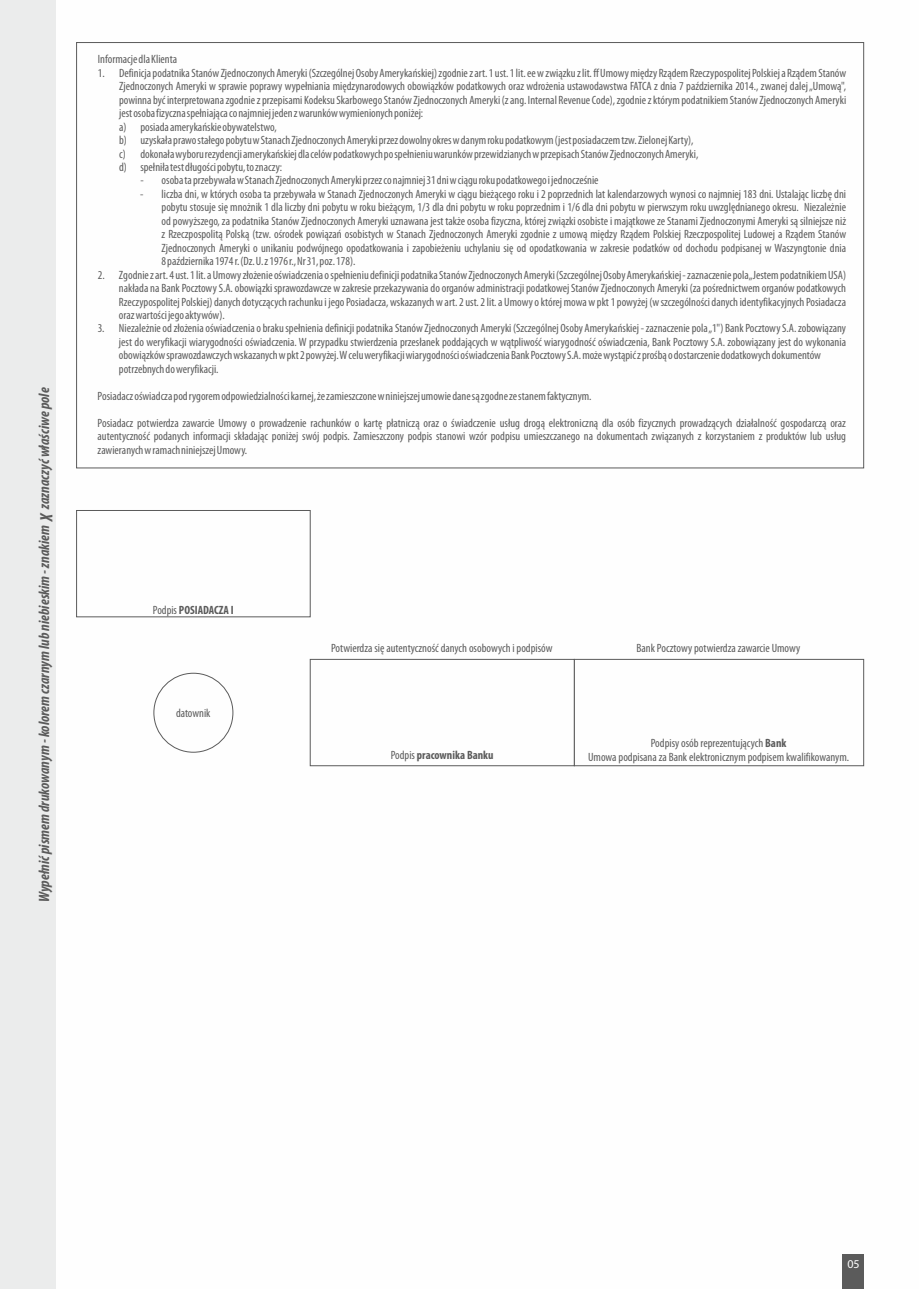
<style>
.page{position:relative;width:919px;height:1289px;background:#fff}
.page>*{position:absolute;margin:0;border:0;box-sizing:border-box;transform-origin:0 0}
.t1{font:italic 700 condensed 18px "Myriad Pl";color:#5b5b5b}
.t2{font:italic 700 condensed 15px "Myriad Pl";color:#5b5b5b}
.t3{font:condensed 12px/13.5px "Myriad Pl";color:#5b5b5b;text-align:justify}
.t4{font:700 condensed 12px "Myriad Pl";color:#5b5b5b}
.t5{font:12px "Myriad Pl";color:#fefefe}
.s1{font-weight:400}
.s2{font-weight:700}
</style>
<div class="page">
<div style="left:842px;top:1254px;width:21px;height:34px;background:#5b5b5b"></div>
<div style="left:0;top:0;width:55px;height:1288px;background:#ebecec"></div>
<svg style="left:76px;top:42px;width:787px;height:426px"></svg>
<svg style="left:309px;top:658px;width:555px;height:108px"></svg>
<svg style="left:76px;top:510px;width:235px;height:107px"></svg>
<div style="left:154px;top:673px;width:79px;height:79px;border:1px solid #5b5b5b;border-radius:50%"></div>
<p class="t2" style="left:38px;top:902px;width:516px;rotate:-90deg">Wypełnić pismem drukowanym - kolorem czarnym lub niebieskim - znakiem zaznaczyć właściwe pole</p>
<h1 class="t1" style="left:39px;top:520px;width:11px;rotate:-90deg">X</h1>
<p class="t3" style="left:98px;top:54px;width:81px">Informacje dla Klienta</p>
<p class="t3" style="left:119px;top:67px;width:728px;text-align:left;text-indent:-21px">1. Definicja podatnika Stanów Zjednoczonych Ameryki (Szczególnej Osoby Amerykańskiej) zgodnie z art. 1 ust. 1 lit. ee w związku z lit. ff Umowy między Rządem Rzeczypospolitej Polskiej a Rządem Stanów Zjednoczonych Ameryki w sprawie poprawy wypełniania międzynarodowych obowiązków podatkowych oraz wdrożenia ustawodawstwa FATCA z dnia 7 października 2014., zwanej dalej „Umową", powinna być interpretowana zgodnie z przepisami Kodeksu Skarbowego Stanów Zjednoczonych Ameryki (z ang. Internal Revenue Code), zgodnie z którym podatnikiem Stanów Zjednoczonych Ameryki jest osoba fizyczna spełniająca co najmniej jeden z warunków wymienionych poniżej:<br>a) posiada amerykańskie obywatelstwo,<br>b) uzyskała prawo stałego pobytu w Stanach Zjednoczonych Ameryki przez dowolny okres w danym roku podatkowym (jest posiadaczem tzw. Zielonej Karty),<br>c) dokonała wyboru rezydencji amerykańskiej dla celów podatkowych po spełnieniu warunków przewidzianych w przepisach Stanów Zjednoczonych Ameryki,<br>d) spełniła test długości pobytu, to znaczy:</p>
<p class="t3" style="left:140px;top:175px;width:460px">- osoba ta przebywała w Stanach Zjednoczonych Ameryki przez co najmniej 31 dni w ciągu roku podatkowego i jednocześnie</p>
<p class="t3" style="left:161px;top:188px;width:686px;text-indent:-21px">- liczba dni, w których osoba ta przebywała w Stanach Zjednoczonych Ameryki w ciągu bieżącego roku i 2 poprzednich lat kalendarzowych wynosi co najmniej 183 dni. Ustalając liczbę dni pobytu stosuje się mnożnik 1 dla liczby dni pobytu w roku bieżącym, 1/3 dla dni pobytu w roku poprzednim i 1/6 dla dni pobytu w pierwszym roku uwzględnianego okresu. Niezależnie od powyższego, za podatnika Stanów Zjednoczonych Ameryki uznawana jest także osoba fizyczna, której związki osobiste i majątkowe ze Stanami Zjednoczonymi Ameryki są silniejsze niż z Rzeczpospolitą Polską (tzw. ośrodek powiązań osobistych w Stanach Zjednoczonych Ameryki zgodnie z umową między Rządem Polskiej Rzeczpospolitej Ludowej a Rządem Stanów Zjednoczonych Ameryki o unikaniu podwójnego opodatkowania i zapobieżeniu uchylaniu się od opodatkowania w zakresie podatków od dochodu podpisanej w Waszyngtonie dnia 8 października 1974 r. (Dz. U. z 1976 r., Nr 31, poz. 178).</p>
<p class="t3" style="left:119px;top:269px;width:728px;text-indent:-21px">2. Zgodnie z art. 4 ust. 1 lit. a Umowy złożenie oświadczenia o spełnieniu definicji podatnika Stanów Zjednoczonych Ameryki (Szczególnej Osoby Amerykańskiej - zaznaczenie pola „Jestem podatnikiem USA) nakłada na Bank Pocztowy S.A. obowiązki sprawozdawcze w zakresie przekazywania do organów administracji podatkowej Stanów Zjednoczonych Ameryki (za pośrednictwem organów podatkowych Rzeczypospolitej Polskiej) danych dotyczących rachunku i jego Posiadacza, wskazanych w art. 2 ust. 2 lit. a Umowy o której mowa w pkt 1 powyżej (w szczególności danych identyfikacyjnych Posiadacza oraz wartości jego aktywów).</p>
<p class="t3" style="left:119px;top:323px;width:728px;text-align:left;text-indent:-21px">3. Niezależnie od złożenia oświadczenia o braku spełnienia definicji podatnika Stanów Zjednoczonych Ameryki (Szczególnej Osoby Amerykańskiej - zaznaczenie pola „1") Bank Pocztowy S.A. zobowiązany jest do weryfikacji wiarygodności oświadczenia. W przypadku stwierdzenia przesłanek poddających w wątpliwość wiarygodność oświadczenia, Bank Pocztowy S.A. zobowiązany jest do wykonania obowiązków sprawozdawczych wskazanych w pkt 2 powyżej. W celu weryfikacji wiarygodności oświadczenia Bank Pocztowy S.A. może wystąpić z prośbą o dostarczenie dodatkowych dokumentów potrzebnych do weryfikacji.</p>
<p class="t3" style="left:98px;top:390px;width:495px">Posiadacz oświadcza pod rygorem odpowiedzialności karnej, że zamieszczone w niniejszej umowie dane są zgodne ze stanem faktycznym.</p>
<p class="t3" style="left:98px;top:417px;width:750px">Posiadacz potwierdza zawarcie Umowy o prowadzenie rachunków o kartę płatniczą oraz o świadczenie usług drogą elektroniczną dla osób fizycznych prowadzących działalność gospodarczą oraz autentyczność podanych informacji składając poniżej swój podpis. Zamieszczony podpis stanowi wzór podpisu umieszczanego na dokumentach związanych z korzystaniem z produktów lub usług zawieranych w ramach niniejszej Umowy.</p>
<p class="t4" style="left:153px;top:605px;width:82px"><span class="s1">Podpis</span> POSIADACZA I</p>
<p class="t3" style="left:176px;top:707px;width:36px">datownik</p>
<p class="t3" style="left:331px;top:642px;width:223px">Potwierdza się autentyczność danych osobowych i podpisów</p>
<p class="t4" style="left:391px;top:749px;width:104px"><span class="s1">Podpis</span> pracownika Banku</p>
<p class="t3" style="left:636px;top:642px;width:165px">Bank Pocztowy potwierdza zawarcie Umowy</p>
<p class="t3" style="left:588px;top:737px;width:262px;text-align:center">Podpisy osób reprezentujących <span class="s2">Bank<br></span>Umowa podpisana za Bank elektronicznym podpisem kwalifikowanym.</p>
<p class="t5" style="left:847px;top:1259px;width:14px">05</p>
</div>
